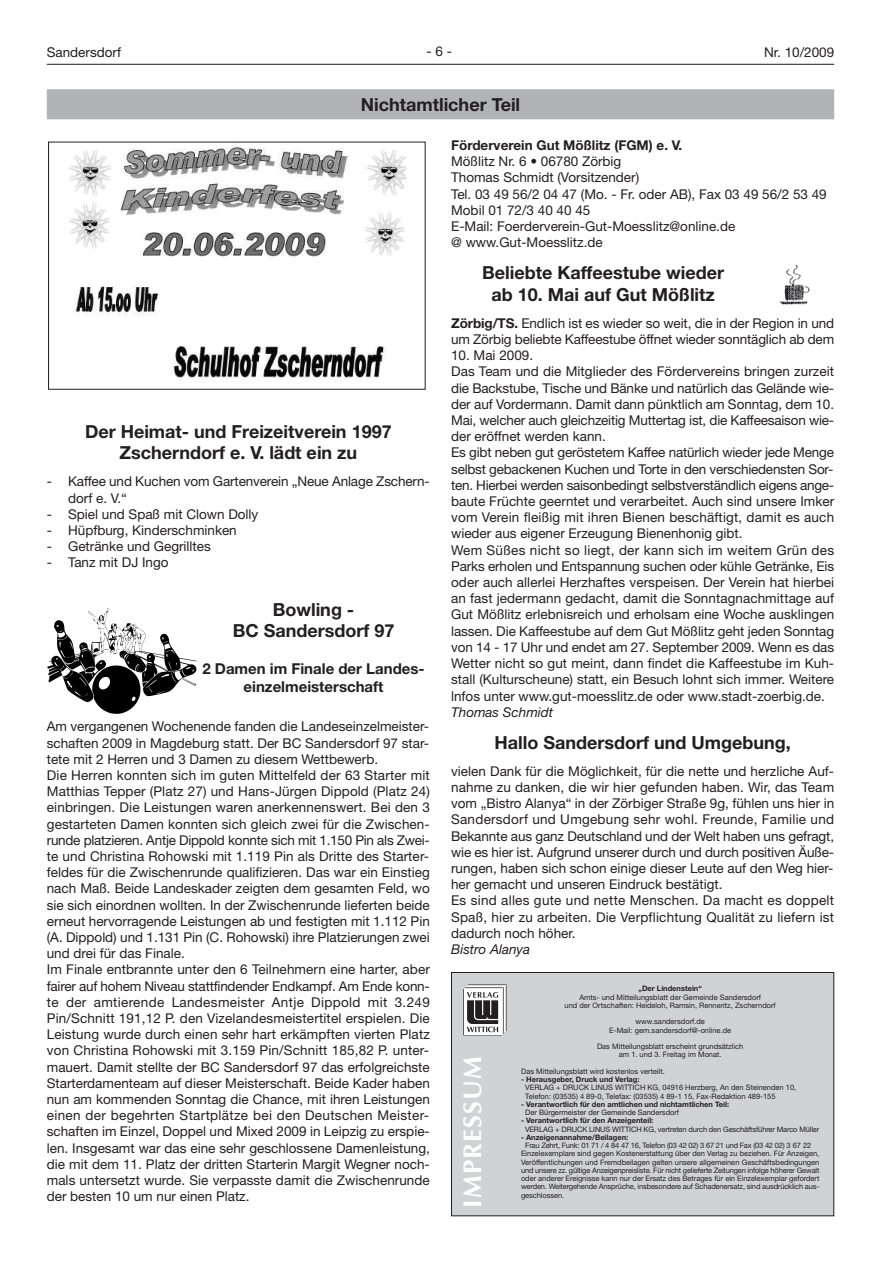
<style>
.page{position:relative;width:881px;height:1263px;background:#fff}
.page>*{position:absolute;margin:0;border:0;box-sizing:border-box;transform-origin:0 0}
.t1{font:700 25.5px "Optima";letter-spacing:.05em;color:#fff}
.t2{font:700 18px/21.6px "Helvetica Neue LT";color:#231f20;text-align:center}
.t3{font:700 15px/18px "Helvetica Neue LT";color:#231f20;text-align:center}
.t4{font:13.5px/16.2px "Helvetica Neue LT";color:#231f20}
.t5{font:700 13.5px "Helvetica Neue LT";color:#231f20}
.t6{font:italic 13.5px "Helvetica Neue LT";color:#231f20}
.t7{font:7.5px/8.2px "Helvetica Neue LT";letter-spacing:-.005em;color:#231f20;text-align:center}
.t8{font:700 7.5px "Helvetica Neue LT";color:#231f20}
.s1{font-weight:700}
</style>
<div class="page">
<hr style="left:47px;top:64px;width:786px;height:1px;background:#231f20">
<div style="left:47px;top:89px;width:786px;height:30px;background:#b2b3b7"></div>
<img style="left:68px;top:145px;width:339px;height:236px">
<svg style="left:47px;top:607px;width:149px;height:107px"></svg>
<img style="left:779px;top:264px;width:31px;height:41px">
<div style="left:451px;top:972px;width:382px;height:244px;background:#d1d2d4"></div>
<div style="left:451px;top:972px;width:382px;height:244px;border:1px solid #231f20"></div>
<svg style="left:463px;top:984px;width:43px;height:52px;background:#a3a1a2"></svg>
<p class="t4" style="left:47px;top:45px;width:76px">Sandersdorf</p>
<p class="t4" style="left:426px;top:45px;width:27px">-6-</p>
<p class="t4" style="left:763px;top:45px;width:71px">Nr. 10/2009</p>
<h2 class="t2" style="left:360px;top:95px;width:161px">Nichtamtlicher Teil</h2>
<h2 class="t2" style="left:85px;top:422px;width:308px">Der Heimat- und Freizeitverein 1997<br>Zscherndorf e. V. lädt ein zu</h2>
<p class="t4" style="left:68px;top:475px;width:363px;text-indent:-21px">- Kaffee und Kuchen vom Gartenverein „Neue Anlage Zschern&shy;dorf e. V.“</p>
<p class="t4" style="left:47px;top:507px;width:213px">- Spiel und Spaß mit Clown Dolly</p>
<p class="t4" style="left:47px;top:523px;width:191px">- Hüpfburg, Kinderschminken</p>
<p class="t4" style="left:47px;top:540px;width:165px">- Getränke und Gegrilltes</p>
<p class="t4" style="left:47px;top:556px;width:123px">- Tanz mit DJ Ingo</p>
<h2 class="t2" style="left:232px;top:600px;width:163px">Bowling -<br>BC Sandersdorf 97</h2>
<p class="t3" style="left:202px;top:661px;width:223px">2 Damen im Finale der Landes&shy;einzelmeisterschaft</p>
<p class="t4" style="left:47px;top:720px;width:384px">Am vergangenen Wochenende fanden die Landeseinzelmeister&shy;schaften 2009 in Magdeburg statt. Der BC Sandersdorf 97 star&shy;tete mit 2 Herren und 3 Damen zu diesem Wettbewerb.<br>Die Herren konnten sich im guten Mittelfeld der 63 Starter mit Matthias Tepper (Platz 27) und Hans-Jürgen Dippold (Platz 24) einbringen. Die Leistungen waren anerkennenswert. Bei den 3 gestarteten Damen konnten sich gleich zwei für die Zwischen&shy;runde platzieren. Antje Dippold konnte sich mit 1.150 Pin als Zwei&shy;te und Christina Rohowski mit 1.119 Pin als Dritte des Starter&shy;feldes für die Zwischenrunde qualifizieren. Das war ein Einstieg nach Maß. Beide Landeskader zeigten dem gesamten Feld, wo sie sich einordnen wollten. In der Zwischenrunde lieferten beide erneut hervorragende Leistungen ab und festigten mit 1.112 Pin (A. Dippold) und 1.131 Pin (C. Rohowski) ihre Platzierungen zwei und drei für das Finale.<br>Im Finale entbrannte unter den 6 Teilnehmern eine harter, aber fairer auf hohem Niveau stattfindender Endkampf. Am Ende konn&shy;te der amtierende Landesmeister Antje Dippold mit 3.249<br>Pin/Schnitt 191,12 P. den Vizelandesmeistertitel erspielen. Die Leistung wurde durch einen sehr hart erkämpften vierten Platz von Christina Rohowski mit 3.159 Pin/Schnitt 185,82 P. unter&shy;mauert. Damit stellte der BC Sandersdorf 97 das erfolgreichste Starterdamenteam auf dieser Meisterschaft. Beide Kader haben nun am kommenden Sonntag die Chance, mit ihren Leistungen einen der begehrten Startplätze bei den Deutschen Meister&shy;schaften im Einzel, Doppel und Mixed 2009 in Leipzig zu erspie&shy;len. Insgesamt war das eine sehr geschlossene Damenleistung, die mit dem 11. Platz der dritten Starterin Margit Wegner noch&shy;mals untersetzt wurde. Sie verpasste damit die Zwischenrunde der besten 10 um nur einen Platz.</p>
<p class="t5" style="left:451px;top:140px;width:233px">Förderverein Gut Mößlitz (FGM) e. V.</p>
<p class="t4" style="left:451px;top:155px;width:377px">Mößlitz Nr. 6 • 06780 Zörbig<br>Thomas Schmidt (Vorsitzender)<br>Tel. 03 49 56/2 04 47 (Mo. - Fr. oder AB), Fax 03 49 56/2 53 49<br>Mobil 01 72/3 40 40 45<br>E-Mail: Foerderverein-Gut-Moesslitz@online.de<br>@ www.Gut-Moesslitz.de</p>
<h2 class="t2" style="left:482px;top:264px;width:243px">Beliebte Kaffeestube wieder ab 10. Mai auf Gut Mößlitz</h2>
<p class="t4" style="left:451px;top:316px;width:384px"><span class="s1">Zörbig/TS.</span> Endlich ist es wieder so weit, die in der Region in und um Zörbig beliebte Kaffeestube öffnet wieder sonntäglich ab dem</p>
<p class="t4" style="left:451px;top:349px;width:384px">10. Mai 2009.<br>Das Team und die Mitglieder des Fördervereins bringen zurzeit die Backstube, Tische und Bänke und natürlich das Gelände wie&shy;der auf Vordermann. Damit dann pünktlich am Sonntag, dem 10.<br>Mai, welcher auch gleichzeitig Muttertag ist, die Kaffeesaison wie&shy;der eröffnet werden kann.<br>Es gibt neben gut geröstetem Kaffee natürlich wieder jede Menge selbst gebackenen Kuchen und Torte in den verschiedensten Sor&shy;ten. Hierbei werden saisonbedingt selbstverständlich eigens ange&shy;baute Früchte geerntet und verarbeitet. Auch sind unsere Imker vom Verein fleißig mit ihren Bienen beschäftigt, damit es auch wieder aus eigener Erzeugung Bienenhonig gibt.<br>Wem Süßes nicht so liegt, der kann sich im weitem Grün des Parks erholen und Entspannung suchen oder kühle Getränke, Eis oder auch allerlei Herzhaftes verspeisen. Der Verein hat hierbei an fast jedermann gedacht, damit die Sonntagnachmittage auf Gut Mößlitz erlebnisreich und erholsam eine Woche ausklingen lassen. Die Kaffeestube auf dem Gut Mößlitz geht jeden Sonntag von 14 - 17 Uhr und endet am 27. September 2009. Wenn es das Wetter nicht so gut meint, dann findet die Kaffeestube im Kuh&shy;stall (Kulturscheune) statt, ein Besuch lohnt sich immer. Weitere lnfos unter www.gut-moesslitz.de oder www.stadt-zoerbig.de.</p>
<p class="t6" style="left:451px;top:707px;width:103px">Thomas Schmidt</p>
<h2 class="t2" style="left:494px;top:733px;width:298px">Hallo Sandersdorf und Umgebung,</h2>
<p class="t4" style="left:451px;top:764px;width:384px">vielen Dank für die Möglichkeit, für die nette und herzliche Auf&shy;nahme zu danken, die wir hier gefunden haben. Wir, das Team vom „Bistro Alanya“ in der Zörbiger Straße 9g, fühlen uns hier in Sandersdorf und Umgebung sehr wohl. Freunde, Familie und Bekannte aus ganz Deutschland und der Welt haben uns gefragt, wie es hier ist. Aufgrund unserer durch und durch positiven Äuße&shy;rungen, haben sich schon einige dieser Leute auf den Weg hier&shy;her gemacht und unseren Eindruck bestätigt.<br>Es sind alles gute und nette Menschen. Da macht es doppelt Spaß, hier zu arbeiten. Die Verpflichtung Qualität zu liefern ist dadurch noch höher.</p>
<p class="t6" style="left:451px;top:944px;width:80px">Bistro Alanya</p>
<p class="t8" style="left:638px;top:986px;width:65px">„Der Lindenstein“</p>
<p class="t7" style="left:564px;top:994px;width:213px">Amts- und Mitteilungsblatt der Gemeinde Sandersdorf<br>und der Ortschaften: Heideloh, Ramsin, Renneritz, Zscherndorf</p>
<p class="t7" style="left:609px;top:1018px;width:123px">www.sandersdorf.de<br>E-Mail: gem.sandersdorf@-online.de</p>
<p class="t7" style="left:596px;top:1043px;width:148px">Das Mitteilungsblatt erscheint grundsätzlich am 1. und 3. Freitag im Monat.</p>
<p class="t7" style="left:521px;top:1068px;width:145px">Das Mitteilungsblatt wird kostenlos verteilt.</p>
<p class="t8" style="left:521px;top:1077px;width:120px">- Herausgeber, Druck und Verlag:</p>
<p class="t7" style="left:525px;top:1084px;width:272px;text-align:left">VERLAG + DRUCK LINUS WITTICH KG, 04916 Herzberg, An den Steinenden 10,<br>Telefon: (03535) 4 89-0, Telefax: (03535) 4 89-1 15, Fax-Redaktion 489-155</p>
<p class="t8" style="left:521px;top:1101px;width:209px">- Verantwortlich für den amtlichen und nichtamtlichen Teil:</p>
<p class="t7" style="left:525px;top:1109px;width:155px">Der Bürgermeister der Gemeinde Sandersdorf</p>
<p class="t8" style="left:521px;top:1118px;width:134px">- Verantwortlich für den Anzeigenteil:</p>
<p class="t7" style="left:525px;top:1126px;width:296px">VERLAG + DRUCK LINUS WITTICH KG, vertreten durch den Geschäftsführer Marco Müller</p>
<p class="t8" style="left:521px;top:1134px;width:109px">- Anzeigenannahme/Beilagen:</p>
<p class="t7" style="left:521px;top:1142px;width:300px;text-align:left;text-indent:4px">Frau Zehrt, Funk: 01 71 / 4 84 47 16, Telefon (03 42 02) 3 67 21 und Fax (03 42 02) 3 67 22<br>Einzelexemplare sind gegen Kostenerstattung über den Verlag zu beziehen. Für Anzeigen, Veröffentlichungen und Fremdbeilagen gelten unsere allgemeinen Geschäftsbedingungen und unsere zz. gültige Anzeigenpreisliste. Für nicht gelieferte Zeitungen infolge höherer Gewalt oder anderer Ereignisse kann nur der Ersatz des Betrages für ein Einzelexemplar gefordert werden. Weitergehende Ansprüche, insbesondere auf Schadenersatz, sind ausdrücklich aus&shy;geschlossen.</p>
<h1 class="t1" style="left:462px;top:1208px;width:153px;rotate:-90deg">IMPRESSUM</h1>
</div>
